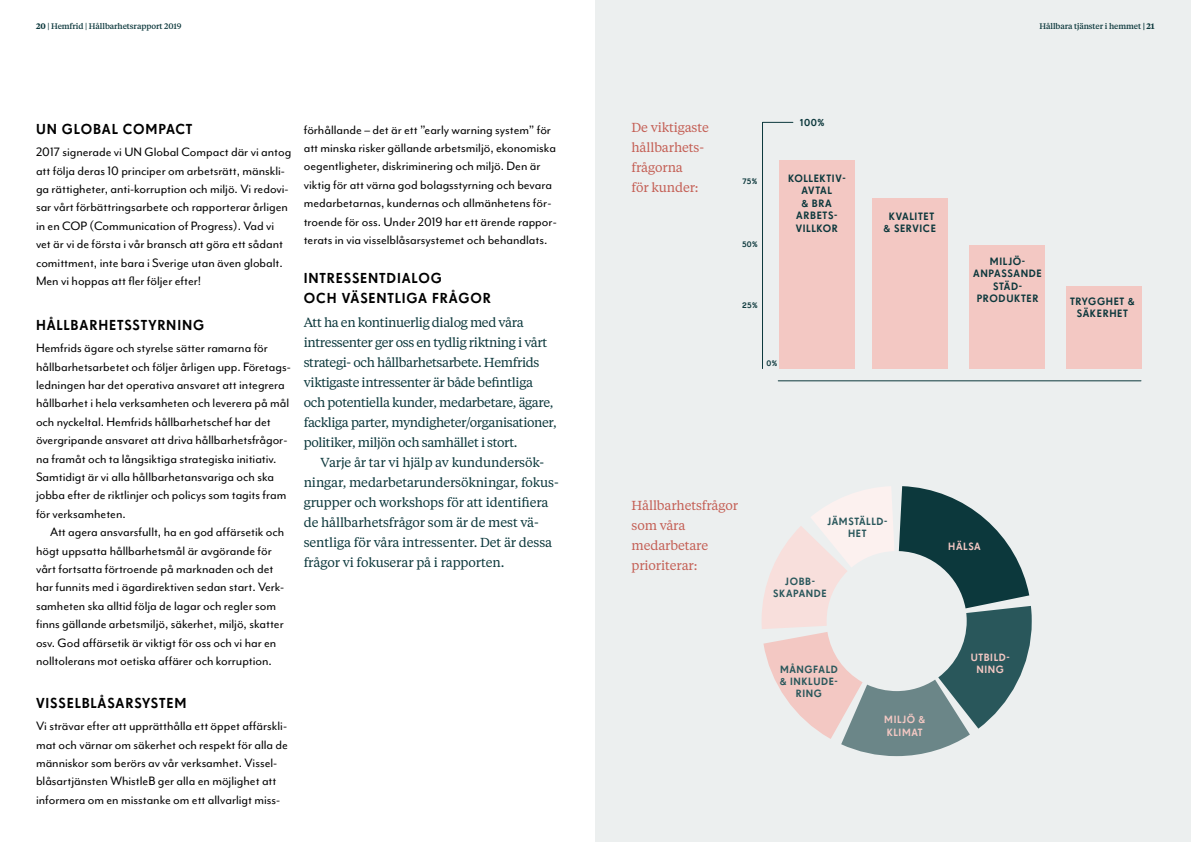
<style>
.page{position:relative;width:1191px;height:842px;background:#fff}
.page>*{position:absolute;margin:0;border:0;box-sizing:border-box;transform-origin:0 0}
.t1{font:14px/18.4px "Mr Eaves Mod OT";color:#000}
.t2{font:500 14px/20.4px "Super Grotesk OT";letter-spacing:.06em;color:#000}
.t3{font:13px/20px "Tiempos Text";letter-spacing:-.025em;color:#0c383c}
.t4{font:13px/20px "Tiempos Text";letter-spacing:-.01em;color:#c45f55}
.t5{font:500 10.3px/12.4px "Super Grotesk OT";letter-spacing:.06em;color:#0c383c;text-align:center}
.t6{font:500 10.2px/12px "Super Grotesk OT";letter-spacing:.06em;color:#29575b;text-align:center}
.t7{font:500 10.2px/12px "Super Grotesk OT";letter-spacing:.06em;color:#f3c8c3;text-align:center}
.t8{font:500 8.2px "Super Grotesk OT";color:#0c383c}
.t9{font:500 8px "Tiempos Text";letter-spacing:-.01em;color:#0c383c}
.s1{font-weight:600}
</style>
<div class="page">
<div style="left:595px;top:0;width:596px;height:842px;background:#ecefef"></div>
<svg style="left:960px;top:502px;width:43px;height:36px"></svg>
<svg style="left:960px;top:538px;width:72px;height:79px"></svg>
<svg style="left:935px;top:617px;width:97px;height:134px"></svg>
<svg style="left:784px;top:680px;width:151px;height:77px"></svg>
<svg style="left:763px;top:634px;width:153px;height:62px"></svg>
<svg style="left:762px;top:486px;width:198px;height:148px"></svg>
<svg style="left:762px;top:121px;width:32px;height:248px"></svg>
<div style="left:779px;top:160px;width:76px;height:209px;background:#f3c8c3"></div>
<div style="left:969px;top:245px;width:75px;height:124px;background:#f3c8c3"></div>
<div style="left:1065px;top:286px;width:76px;height:82px;background:#f3c8c3"></div>
<div style="left:872px;top:198px;width:76px;height:170px;background:#f3c8c3"></div>
<hr style="left:778px;top:380px;width:363px;height:1px;background:#0c383c">
<p class="t9" style="left:36px;top:20px;width:147px"><span class="s1">20</span> | Hemfrid | Hållbarhetsrapport 2019</p>
<p class="t9" style="left:1048px;top:20px;width:94px">Hållbarhet rapport 2019</p>
<p class="t9" style="left:1039px;top:20px;width:117px">Hållbara tjänster i hemmet <span class="s1">| 21</span></p>
<p class="t2" style="left:36px;top:119px;width:158px">UN GLOBAL COMPACT</p>
<p class="t1" style="left:36px;top:143px;width:257px">2017 signerade vi UN Global Compact där vi antog att följa deras 10 principer om arbetsrätt, mänskli&shy;ga rättigheter, anti-korruption och miljö. Vi redovi&shy;sar vårt förbättringsarbete och rapporterar årligen in en COP (Communication of Progress). Vad vi vet är vi de första i vår bransch att göra ett sådant comittment, inte bara i Sverige utan även globalt.<br>Men vi hoppas att fler följer efter!</p>
<p class="t2" style="left:36px;top:315px;width:170px">HÅLLBARHETSSTYRNING</p>
<p class="t1" style="left:36px;top:339px;width:256px">Hemfrids ägare och styrelse sätter ramarna för hållbarhetsarbetet och följer årligen upp. Företags&shy;ledningen har det operativa ansvaret att integrera hållbarhet i hela verksamheten och leverera på mål och nyckeltal. Hemfrids hållbarhetschef har det övergripande ansvaret att driva hållbarhetsfrågor&shy;na framåt och ta långsiktiga strategiska initiativ.<br>Samtidigt är vi alla hållbarhetansvariga och ska jobba efter de riktlinjer och policys som tagits fram för verksamheten.</p>
<p class="t1" style="left:36px;top:523px;width:250px;text-indent:14px">Att agera ansvarsfullt, ha en god affärsetik och högt uppsatta hållbarhetsmål är avgörande för vårt fortsatta förtroende på marknaden och det har funnits med i ägardirektiven sedan start. Verk&shy;samheten ska alltid följa de lagar och regler som finns gällande arbetsmiljö, säkerhet, miljö, skatter osv. God affärsetik är viktigt för oss och vi har en nolltolerans mot oetiska affärer och korruption.</p>
<p class="t2" style="left:36px;top:693px;width:152px">VISSELBLÅSARSYSTEM</p>
<p class="t1" style="left:36px;top:717px;width:253px">Vi strävar efter att upprätthålla ett öppet affärskli&shy;mat och värnar om säkerhet och respekt för alla de människor som berörs av vår verksamhet. Vissel&shy;blåsartjänsten WhistleB ger alla en möjlighet att informera om en misstanke om ett allvarligt miss-</p>
<p class="t1" style="left:304px;top:120px;width:255px">förhållande – det är ett ”early warning system” för att minska risker gällande arbetsmiljö, ekonomiska oegentligheter, diskriminering och miljö. Den är viktig för att värna god bolagsstyrning och bevara medarbetarnas, kundernas och allmänhetens för&shy;troende för oss. Under 2019 har ett ärende rappor&shy;terats in via visselblåsarsystemet och behandlats.</p>
<p class="t2" style="left:304px;top:268px;width:188px">INTRESSENTDIALOG<br>OCH VÄSENTLIGA FRÅGOR</p>
<p class="t3" style="left:304px;top:312px;width:254px">Att ha en kontinuerlig dialog med våra intressenter ger oss en tydlig riktning i vårt strategi- och hållbarhetsarbete. Hemfrids viktigaste intressenter är både befintliga och potentiella kunder, medarbetare, ägare, fackliga parter, myndigheter/organisationer, politiker, miljön och samhället i stort.</p>
<p class="t3" style="left:304px;top:452px;width:256px;text-indent:17px">Varje år tar vi hjälp av kundundersök&shy;ningar, medarbetarundersökningar, fokus&shy;grupper och workshops för att identifiera de hållbarhetsfrågor som är de mest vä&shy;sentliga för våra intressenter. Det är dessa frågor vi fokuserar på i rapporten.</p>
<p class="t4" style="left:631px;top:117px;width:79px">De viktigaste hållbarhets&shy;frågorna<br>för kunder:</p>
<p class="t8" style="left:742px;top:176px;width:16px">75%</p>
<p class="t8" style="left:742px;top:240px;width:17px">50%</p>
<p class="t5" style="left:799px;top:117px;width:26px">100%</p>
<p class="t5" style="left:788px;top:172px;width:59px">KOLLEKTIV-<br>AVTAL<br>&amp; BRA<br>ARBETS-<br>VILLKOR</p>
<p class="t8" style="left:742px;top:300px;width:17px">25%</p>
<p class="t8" style="left:766px;top:358px;width:12px">0%</p>
<p class="t5" style="left:884px;top:210px;width:53px">KVALITET &amp; SERVICE</p>
<p class="t5" style="left:973px;top:255px;width:70px">MILJÖ-<br>ANPASSANDE<br>STÄD-<br>PRODUKTER</p>
<p class="t5" style="left:1070px;top:295px;width:66px">TRYGGHET &amp;<br>SÄKERHET</p>
<p class="t4" style="left:631px;top:495px;width:108px">Hållbarhetsfrågor som våra medarbetare prioriterar:</p>
<p class="t6" style="left:827px;top:516px;width:61px">JÄMSTÄLLD-<br>HET</p>
<p class="t6" style="left:773px;top:575px;width:55px">JOBB-<br>SKAPANDE</p>
<p class="t6" style="left:780px;top:663px;width:59px">MÅNGFALD &amp; INKLUDE-<br>RING</p>
<p class="t7" style="left:884px;top:713px;width:42px;line-height:13px;text-align:left">MILJÖ &amp;<br>KLIMAT</p>
<p class="t7" style="left:948px;top:540px;width:34px">HÄLSA</p>
<p class="t7" style="left:970px;top:651px;width:41px">UTBILD-<br>NING</p>
</div>
